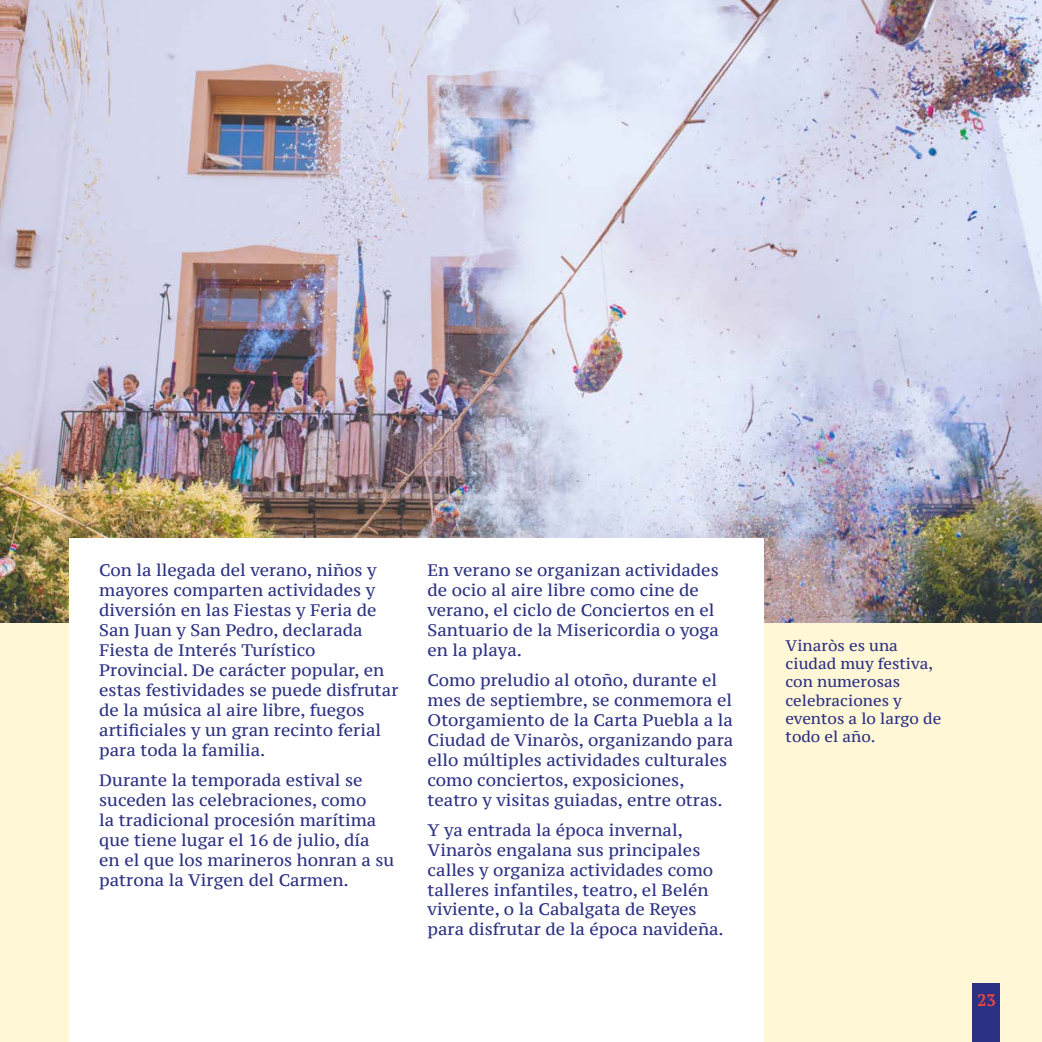
<style>
.page{position:relative;width:1042px;height:1042px;background:#fff7d6}
.page>*{position:absolute;margin:0;border:0;box-sizing:border-box;transform-origin:0 0}
.t1{font:16.62px/19.9px "PT Serif Caption";color:#2b3182}
.t2{font:700 16.62px "PT Serif";color:#e94a3f}
.t3{font:15.22px/18.2px "PT Serif Caption";color:#2b3182}
</style>
<div class="page">
<img style="left:0;top:0;width:1042px;height:623px">
<div style="left:69px;top:538px;width:695px;height:504px;background:#fff"></div>
<div style="left:972px;top:983px;width:28px;height:59px;background:#2b3182"></div>
<p class="t1" style="left:99px;top:560px;width:301px">Con la llegada del verano, niños y mayores comparten actividades y diversión en las Fiestas y Feria de<br>San Juan y San Pedro, declarada<br>Fiesta de Interés Turístico<br>Provincial. De carácter popular, en estas festividades se puede disfrutar de la música al aire libre, fuegos artificiales y un gran recinto ferial para toda la familia.</p>
<p class="t1" style="left:99px;top:770px;width:297px">Durante la temporada estival se suceden las celebraciones, como<br>la tradicional procesión marítima que tiene lugar el 16 de julio, día<br>en el que los marineros honran a su patrona la Virgen del Carmen.</p>
<p class="t1" style="left:427px;top:560px;width:293px">En verano se organizan actividades de ocio al aire libre como cine de verano, el ciclo de Conciertos en el<br>Santuario de la Misericordia o yoga en la playa.</p>
<p class="t1" style="left:427px;top:670px;width:307px">Como preludio al otoño, durante el mes de septiembre, se conmemora el Otorgamiento de la Carta Puebla a la Ciudad de Vinaròs, organizando para ello múltiples actividades culturales como conciertos, exposiciones, teatro y visitas guiadas, entre otras.</p>
<p class="t1" style="left:427px;top:819px;width:298px">Y ya entrada la época invernal, Vinaròs engalana sus principales calles y organiza actividades como talleres infantiles, teatro, el Belén viviente, o la Cabalgata de Reyes para disfrutar de la época navideña.</p>
<p class="t3" style="left:785px;top:636px;width:157px">Vinaròs es una ciudad muy festiva, con numerosas celebraciones y eventos a lo largo de todo el año.</p>
<p class="t2" style="left:977px;top:988px;width:20px">23</p>
</div>
